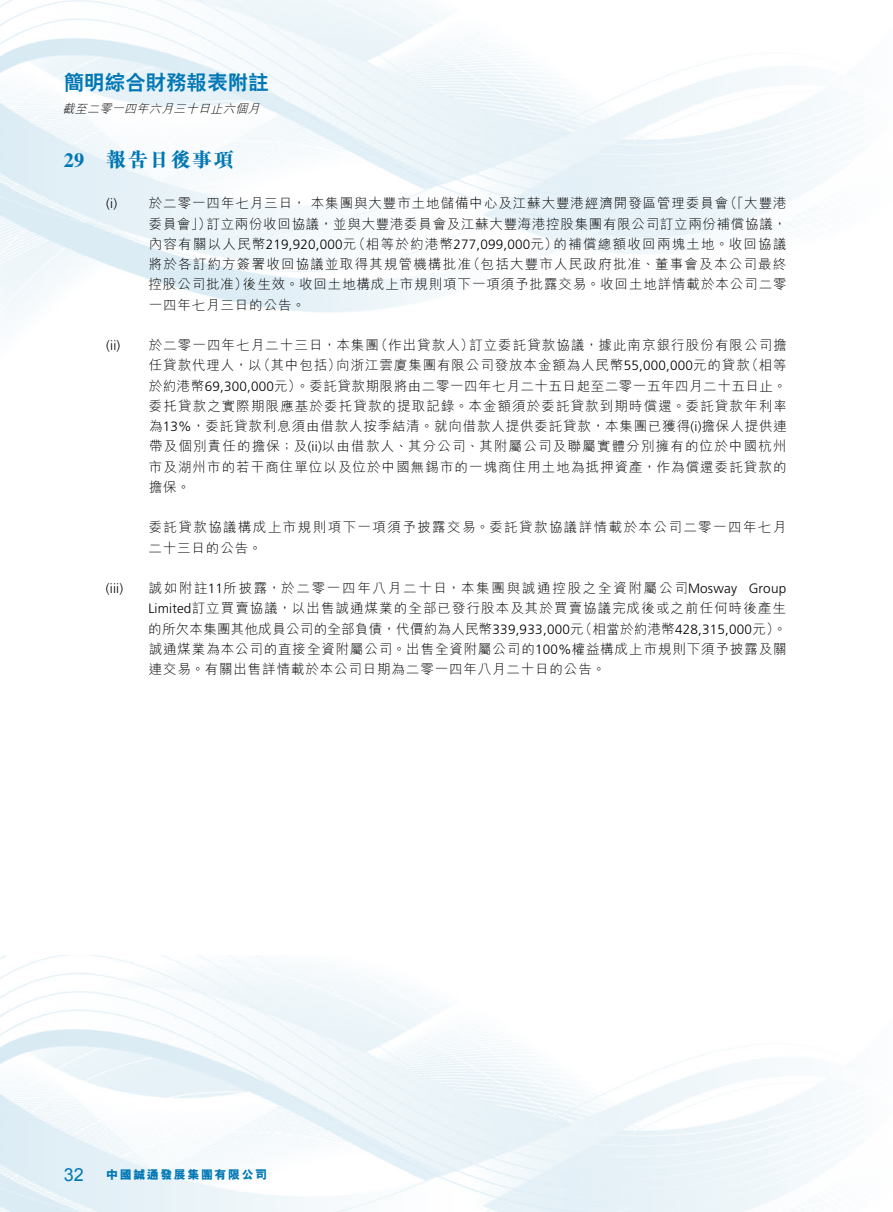
<style>
.page{position:relative;width:893px;height:1212px;background:#fff}
.page>*{position:absolute;margin:0;border:0;box-sizing:border-box;transform-origin:0 0}
.t1{font:800 20.25px "C Hei 2 HK";letter-spacing:.015em;color:#0077b4}
.t2{font:800 20.25px "M Sung HK";letter-spacing:.06em;color:#0077b4}
.t3{font:18px "Arial";color:#0077b4}
.t4{font:300 13.5px/20.2px "M Hei HK";letter-spacing:.065em;color:#000;text-align:justify}
.t5{font:300 13.5px/20.2px "M Hei HK";letter-spacing:.105em;color:#000}
.t6{font:300 13.5px "Frutiger LT Std";color:#000}
.t7{font:italic 300 12px "M Hei HK";color:#000}
.t8{font:800 12px "M Hei HK";letter-spacing:.13em;color:#0077b4}
.s1{font-family:"Times LT Std";font-weight:700}
.s2{font-family:"Frutiger LT Std"}
</style>
<div class="page">
<h1 class="t1" style="left:64px;top:73px;width:207px">簡明綜合財務報表附註</h1>
<p class="t7" style="left:63px;top:103px;width:202px">截至二零一四年六月三十日止六個月</p>
<h1 class="t2" style="left:64px;top:149px;width:172px"><span class="s1">29</span> 報告日後事項</h1>
<p class="t4" style="left:149px;top:193px;width:640px;text-indent:-42px"><span class="s2">(i)</span> 於二零一四年七月三日，本集團與大豐市土地儲備中心及江蘇大豐港經濟開發區管理委員會（「大豐港委員會」）訂立兩份收回協議，並與大豐港委員會及江蘇大豐海港控股集團有限公司訂立兩份補償協議，內容有關以人民幣<span class="s2">219,920,000</span>元（相等於約港幣<span class="s2">277,099,000</span>元）的補償總額收回兩塊土地。收回協議將於各訂約方簽署收回協議並取得其規管機構批准（包括大豐市人民政府批准、董事會及本公司最終控股公司批准）後生效。收回土地構成上市規則項下一項須予批露交易。收回土地詳情載於本公司二零一四年七月三日的公告。</p>
<p class="t4" style="left:149px;top:335px;width:640px;text-indent:-42px"><span class="s2">(ii)</span> 於二零一四年七月二十三日，本集團（作出貸款人）訂立委託貸款協議，據此南京銀行股份有限公司擔任貸款代理人，以（其中包括）向浙江雲廈集團有限公司發放本金額為人民幣<span class="s2">55,000,000</span>元的貸款（相等於約港幣<span class="s2">69,300,000</span>元）。委託貸款期限將由二零一四年七月二十五日起至二零一五年四月二十五日止。委托貸款之實際期限應基於委托貸款的提取記錄。本金額須於委託貸款到期時償還。委託貸款年利率為<span class="s2">13%</span>，委託貸款利息須由借款人按季結清。就向借款人提供委託貸款，本集團已獲得<span class="s2">(i)</span>擔保人提供連帶及個別責任的擔保；及<span class="s2">(ii)</span>以由借款人、其分公司、其附屬公司及聯屬實體分別擁有的位於中國杭州市及湖州市的若干商住單位以及位於中國無錫市的一塊商住用土地為抵押資產，作為償還委託貸款的擔保。</p>
<p class="t5" style="left:148px;top:517px;width:639px">委託貸款協議構成上市規則項下一項須予披露交易。委託貸款協議詳情載於本公司二零一四年七月二十三日的公告。</p>
<p class="t6" style="left:106px;top:581px;width:19px">(iii)</p>
<p class="t4" style="left:148px;top:578px;width:640px">誠如附註<span class="s2">11</span>所披露，於二零一四年八月二十日，本集團與誠通控股之全資附屬公司<span class="s2">Mosway Group Limited</span>訂立買賣協議，以出售誠通煤業的全部已發行股本及其於買賣協議完成後或之前任何時後產生的所欠本集團其他成員公司的全部負債，代價約為人民幣<span class="s2">339,933,000</span>元（相當於約港幣<span class="s2">428,315,000</span>元）。誠通煤業為本公司的直接全資附屬公司。出售全資附屬公司的<span class="s2">100%</span>權益構成上市規則下須予披露及關連交易。有關出售詳情載於本公司日期為二零一四年八月二十日的公告。</p>
<h2 class="t3" style="left:64px;top:1162px;width:22px">32</h2>
<p class="t8" style="left:106px;top:1168px;width:162px">中國誠通發展集團有限公司</p>
</div>
